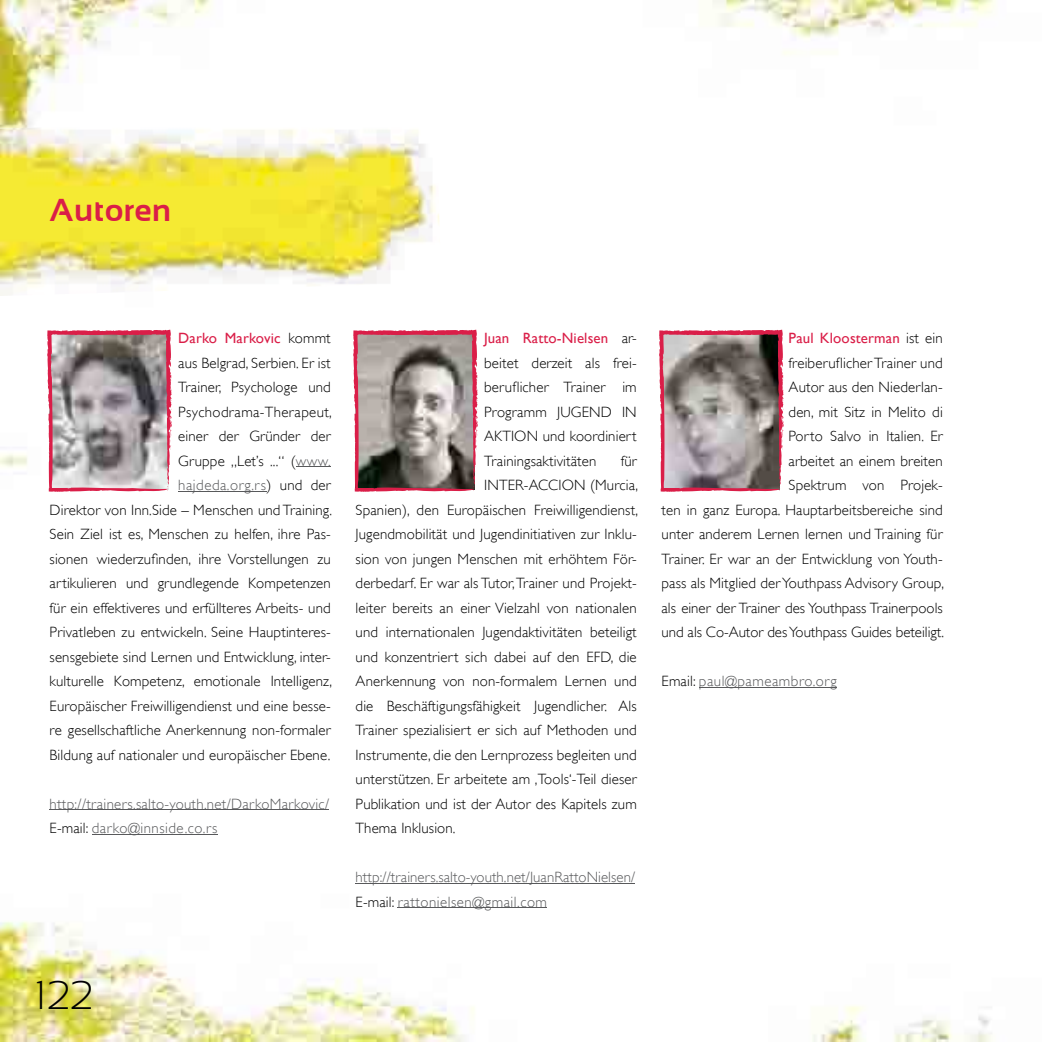
<style>
.page{position:relative;width:1042px;height:1042px;background:#fff}
.page>*{position:absolute;margin:0;border:0;box-sizing:border-box;transform-origin:0 0}
.t1{font:300 40.25px "Sansation";color:#000}
.t2{font:700 31.5px "Sansation";letter-spacing:.02em;color:#da1e48}
.t3{font:300 14.88px/24.5px "Gill Sans";letter-spacing:.01em;color:#000;text-align:right}
.t4{font:300 14.88px/24.5px "Gill Sans";letter-spacing:.02em;color:#58595b}
.s1{font-weight:400;color:#da1e48}
.s2{color:#58595b}
.s3{color:#000}
</style>
<div class="page">
<img style="left:0;top:0;width:996px;height:1042px">
<img style="left:0;top:115px;width:441px;height:181px">
<hr style="left:296px;top:466px;width:35px;height:1px;background:#58595b">
<hr style="left:178px;top:491px;width:88px;height:1px;background:#58595b">
<hr style="left:50px;top:809px;width:279px;height:1px;background:#58595b">
<hr style="left:92px;top:834px;width:125px;height:1px;background:#58595b">
<hr style="left:356px;top:883px;width:279px;height:1px;background:#58595b">
<hr style="left:398px;top:907px;width:149px;height:1px;background:#58595b">
<hr style="left:699px;top:687px;width:138px;height:1px;background:#58595b">
<svg style="left:47px;top:330px;width:125px;height:162px;background:#a9959a"></svg>
<svg style="left:353px;top:330px;width:125px;height:162px;background:#9d8887"></svg>
<svg style="left:659px;top:330px;width:125px;height:162px;background:#9e898b"></svg>
<h2 class="t2" style="left:50px;top:192px;width:123px">Autoren</h2>
<p class="t3" style="left:50px;top:326px;width:284px"><span class="s1">Darko Markovic</span> kommt<br>aus Belgrad, Serbien. Er ist<br>Trainer, Psychologe und Psychodrama-Therapeut,<br>einer der Gründer der<br>Gruppe „Let’s ...“ (<span class="s2">www.<br>hajdeda.org.rs</span>) und der<br>Direktor von Inn.Side – Menschen und Training.<br>Sein Ziel ist es, Menschen zu helfen, ihre Pas&shy;sionen wiederzufinden, ihre Vorstellungen zu artikulieren und grundlegende Kompetenzen für ein effektiveres und erfüllteres Arbeits- und Privatleben zu entwickeln. Seine Hauptinteres&shy;sensgebiete sind Lernen und Entwicklung, inter&shy;kulturelle Kompetenz, emotionale Intelligenz, Europäischer Freiwilligendienst und eine besse&shy;re gesellschaftliche Anerkennung non-formaler Bildung auf nationaler und europäischer Ebene.</p>
<p class="t4" style="left:50px;top:791px;width:281px">http://trainers.salto-youth.net/DarkoMarkovic/<br><span class="s3">E-mail:</span> darko@innside.co.rs</p>
<p class="t3" style="left:484px;top:326px;width:154px;text-align:justify"><span class="s1">Juan Ratto-Nielsen</span> ar&shy;beitet derzeit als frei&shy;beruflicher Trainer im Programm JUGEND IN AKTION und koordiniert Trainingsaktivitäten</p>
<p class="t3" style="left:621px;top:448px;width:18px">für</p>
<p class="t3" style="left:484px;top:473px;width:155px">INTER-ACCION (Murcia,</p>
<p class="t3" style="left:356px;top:497px;width:284px">Spanien), den Europäischen Freiwilligendienst,</p>
<p class="t3" style="left:356px;top:522px;width:283px">Jugendmobilität und Jugendinitiativen zur Inklu-</p>
<p class="t3" style="left:356px;top:546px;width:283px">sion von jungen Menschen mit erhöhtem För-</p>
<p class="t3" style="left:356px;top:571px;width:283px">derbedarf. Er war als Tutor, Trainer und Projekt-</p>
<p class="t3" style="left:356px;top:595px;width:283px">leiter bereits an einer Vielzahl von nationalen</p>
<p class="t3" style="left:356px;top:620px;width:283px">und internationalen Jugendaktivitäten beteiligt</p>
<p class="t3" style="left:356px;top:644px;width:283px">und konzentriert sich dabei auf den EFD, die</p>
<p class="t3" style="left:356px;top:669px;width:283px">Anerkennung von non-formalem Lernen und</p>
<p class="t3" style="left:356px;top:693px;width:283px">die Beschäftigungsfähigkeit Jugendlicher. Als</p>
<p class="t3" style="left:356px;top:718px;width:283px">Trainer spezialisiert er sich auf Methoden und</p>
<p class="t3" style="left:356px;top:742px;width:283px">Instrumente, die den Lernprozess begleiten und</p>
<p class="t3" style="left:356px;top:767px;width:283px">unterstützen. Er arbeitete am ‚Tools‘-Teil dieser</p>
<p class="t3" style="left:356px;top:791px;width:283px">Publikation und ist der Autor des Kapitels zum</p>
<p class="t3" style="left:356px;top:816px;width:101px">Thema Inklusion.</p>
<p class="t4" style="left:356px;top:865px;width:281px">http://trainers.salto-youth.net/JuanRattoNielsen/<br><span class="s3">E-mail:</span> rattonielsen@gmail.com</p>
<p class="t3" style="left:661px;top:326px;width:284px"><span class="s1">Paul Kloosterman</span> ist ein<br>freiberuflicher Trainer und<br>Autor aus den Niederlan-<br>den, mit Sitz in Melito di<br>Porto Salvo in Italien. Er<br>arbeitet an einem breiten<br>Spektrum von Projek-<br>ten in ganz Europa. Hauptarbeitsbereiche sind unter anderem Lernen lernen und Training für Trainer. Er war an der Entwicklung von Youth&shy;pass als Mitglied der Youthpass Advisory Group, als einer der Trainer des Youthpass Trainerpools und als Co-Autor des Youthpass Guides beteiligt.</p>
<p class="t4" style="left:661px;top:669px;width:177px"><span class="s3">Email:</span> paul@pameambro.org</p>
<h1 class="t1" style="left:35px;top:973px;width:59px">122</h1>
</div>
